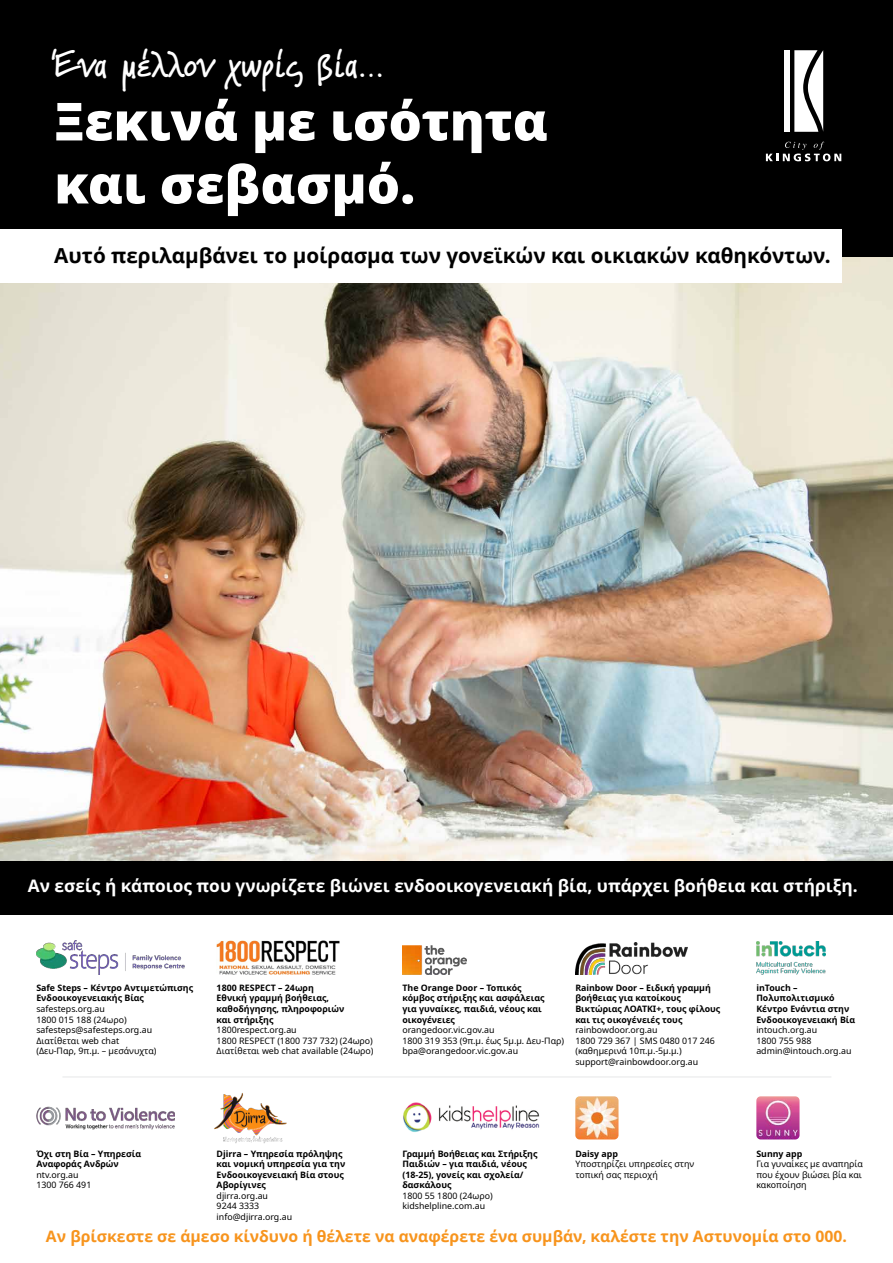
<style>
.page{position:relative;width:893px;height:1263px;background:#fff}
.page>*{position:absolute;margin:0;border:0;box-sizing:border-box;transform-origin:0 0}
.t1{font:900 52.5px/63px "Noto Sans";color:#fff}
.t2{font:700 36px "Marydale";color:#fff}
.t3{font:700 20.7px "Noto Sans";color:#000}
.t4{font:700 17.25px "Noto Sans";color:#fff}
.t5{font:700 15.75px "Noto Sans";color:#f7941d}
.t6{font:8.85px/10.6px "Noto Sans";color:#000}
.t7{font:700 8.85px/10.6px "Noto Sans";color:#000}
</style>
<div class="page">
<img style="left:214px;top:1093px;width:73px;height:50px">
<img style="left:756px;top:941px;width:70px;height:34px">
<img style="left:36px;top:940px;width:148px;height:35px">
<img style="left:217px;top:940px;width:123px;height:35px">
<img style="left:36px;top:1106px;width:139px;height:24px">
<img style="left:402px;top:945px;width:64px;height:30px">
<img style="left:756px;top:1096px;width:43px;height:43px">
<img style="left:575px;top:1096px;width:43px;height:43px">
<hr style="left:62px;top:1077px;width:769px;height:1px;background:#e6e7e8">
<img style="left:575px;top:943px;width:113px;height:32px">
<img style="left:403px;top:1102px;width:136px;height:30px">
<img style="left:0;top:256px;width:893px;height:605px">
<div style="left:0;top:0;width:893px;height:256px;background:#000"></div>
<div style="left:0;top:230px;width:841px;height:53px;background:#fff"></div>
<svg style="left:794px;top:50px;width:29px;height:82px;background:#cdcdcd"></svg>
<div style="left:784px;top:50px;width:6px;height:82px;background:#fff"></div>
<svg style="left:766px;top:142px;width:75px;height:19px"></svg>
<div style="left:0;top:861px;width:893px;height:54px;background:#000"></div>
<h2 class="t2" style="left:54px;top:42px;width:333px">Ένα μέλλον χωρίς βία…</h2>
<h1 class="t1" style="left:54px;top:90px;width:495px">Ξεκινά με ισότητα και σεβασμό.</h1>
<h3 class="t3" style="left:54px;top:241px;width:778px">Αυτό περιλαμβάνει το μοίρασμα των γονεϊκών και οικιακών καθηκόντων.</h3>
<h3 class="t4" style="left:28px;top:873px;width:831px">Αν εσείς ή κάποιος που γνωρίζετε βιώνει ενδοοικογενειακή βία, υπάρχει βοήθεια και στήριξη.</h3>
<p class="t7" style="left:36px;top:982px;width:158px">Safe Steps – Κέντρο Αντιμετώπισης<br>Ενδοοικογενειακής Βίας</p>
<p class="t6" style="left:36px;top:1004px;width:122px">safesteps.org.au<br>1800 015 188 (24ωρο) safesteps@safesteps.org.au<br>Διατίθεται web chat (Δευ-Παρ, 9π.μ. – μεσάνυχτα)</p>
<p class="t7" style="left:217px;top:982px;width:129px">1800 RESPECT – 24ωρη<br>Εθνική γραμμή βοήθειας, καθοδήγησης, πληροφοριών και στήριξης</p>
<p class="t6" style="left:217px;top:1025px;width:158px">1800respect.org.au<br>1800 RESPECT (1800 737 732) (24ωρο)<br>Διατίθεται web chat available (24ωρο)</p>
<p class="t7" style="left:402px;top:982px;width:143px">The Orange Door – Τοπικός κόμβος στήριξης και ασφάλειας για γυναίκες, παιδιά, νέους και οικογένειες</p>
<p class="t6" style="left:402px;top:1025px;width:163px">orangedoor.vic.gov.au<br>1800 319 353 (9π.μ. έως 5μ.μ. Δευ-Παρ) bpa@orangedoor.vic.gov.au</p>
<p class="t7" style="left:575px;top:982px;width:146px">Rainbow Door – Ειδική γραμμή βοήθειας για κατοίκους<br>Βικτώριας ΛΟΑΤΚΙ+, τους φίλους και τις οικογένειές τους</p>
<p class="t6" style="left:575px;top:1025px;width:141px">rainbowdoor.org.au<br>1800 729 367 | SMS 0480 017 246 (καθημερινά 10π.μ.-5μ.μ.) support@rainbowdoor.org.au</p>
<p class="t7" style="left:36px;top:1148px;width:106px">Όχι στη Βία – Υπηρεσία<br>Αναφοράς Ανδρών</p>
<p class="t6" style="left:36px;top:1169px;width:57px">ntv.org.au<br>1300 766 491</p>
<p class="t7" style="left:217px;top:1148px;width:130px">Djirra – Υπηρεσία πρόληψης και νομική υπηρεσία για την<br>Ενδοοικογενειακή Βία στους<br>Αβορίγινες</p>
<p class="t6" style="left:217px;top:1190px;width:77px">djirra.org.au<br>9244 3333 info@djirra.org.au</p>
<p class="t7" style="left:402px;top:1148px;width:137px">Γραμμή Βοήθειας και Στήριξης<br>Παιδιών – για παιδιά, νέους (18-25), γονείς και σχολεία/ δασκάλους</p>
<p class="t6" style="left:402px;top:1190px;width:92px">1800 55 1800 (24ωρο) kidshelpline.com.au</p>
<p class="t7" style="left:575px;top:1148px;width:44px">Daisy app</p>
<p class="t6" style="left:575px;top:1159px;width:121px">Υποστηρίζει υπηρεσίες στην τοπική σας περιοχή</p>
<p class="t7" style="left:756px;top:982px;width:100px">inTouch –<br>Πολυπολιτισμικό<br>Κέντρο Ενάντια στην<br>Ενδοοικογενειακή Βία</p>
<p class="t6" style="left:756px;top:1025px;width:97px">intouch.org.au<br>1800 755 988 admin@intouch.org.au</p>
<p class="t7" style="left:756px;top:1148px;width:48px">Sunny app</p>
<p class="t6" style="left:756px;top:1159px;width:108px">Για γυναίκες με αναπηρία που έχουν βιώσει βία και κακοποίηση</p>
<h3 class="t5" style="left:46px;top:1225px;width:802px">Αν βρίσκεστε σε άμεσο κίνδυνο ή θέλετε να αναφέρετε ένα συμβάν, καλέστε την Αστυνομία στο 000.</h3>
</div>
